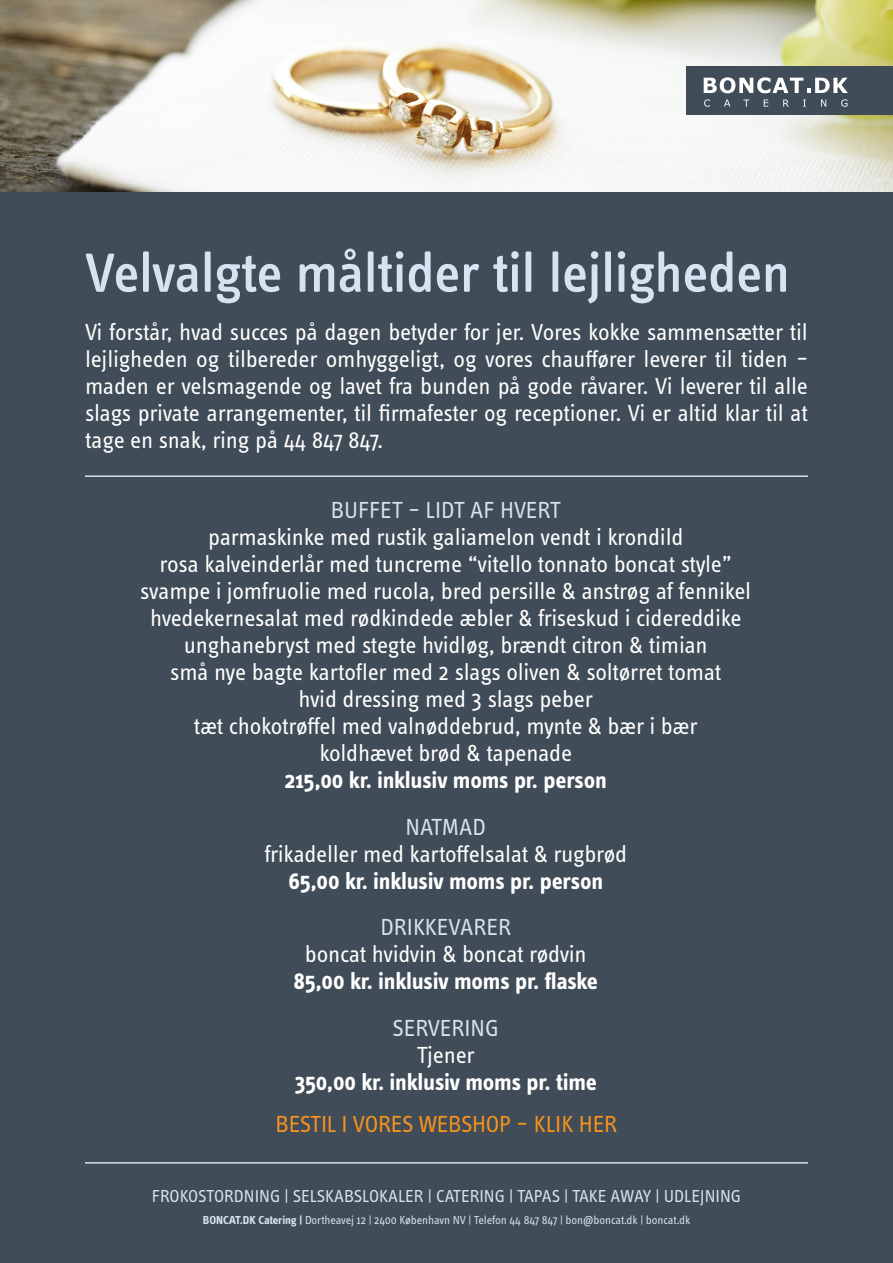
<style>
.page{position:relative;width:893px;height:1263px;background:#fff}
.page>*{position:absolute;margin:0;border:0;box-sizing:border-box;transform-origin:0 0}
.t1{font:500 57px "Info Text Pro";letter-spacing:-.01em;color:#d4e4f1}
.t2{font:24px/27px "Info Text Pro";letter-spacing:-.01em;color:#fff;text-align:justify}
.t3{font:700 24px "Info Text Pro";letter-spacing:-.01em;color:#fff}
.t4{font:24px "Info Text Pro";color:#d4e4f1}
.t5{font:24px "Info Text Pro";letter-spacing:-.01em;color:#f7931d}
.t6{font:17.85px "Info Text Pro";color:#d4e4f1}
.t7{font:12px "Info Text Pro";letter-spacing:-.01em;color:#d4e4f1}
.s1{font-weight:700}
</style>
<div class="page">
<div style="left:0;top:189px;width:893px;height:1074px;background:#404c58"></div>
<img style="left:0;top:0;width:893px;height:191px">
<hr style="left:85px;top:475px;width:723px;height:2px;background:#d4e4f1">
<hr style="left:85px;top:1162px;width:723px;height:1px;background:#d4e4f1">
<div style="left:686px;top:67px;width:207px;height:48px;background:#404c58"></div>
<svg style="left:704px;top:77px;width:144px;height:16px"></svg>
<svg style="left:704px;top:99px;width:6px;height:8px"></svg>
<svg style="left:724px;top:100px;width:6px;height:7px"></svg>
<svg style="left:743px;top:100px;width:6px;height:7px"></svg>
<svg style="left:764px;top:100px;width:4px;height:7px"></svg>
<svg style="left:783px;top:100px;width:6px;height:7px"></svg>
<svg style="left:803px;top:100px;width:3px;height:7px"></svg>
<svg style="left:821px;top:100px;width:5px;height:7px"></svg>
<svg style="left:841px;top:99px;width:6px;height:8px"></svg>
<p class="t1" style="left:85px;top:239px;width:707px">Velvalgte måltider til lejligheden</p>
<p class="t2" style="left:85px;top:318px;width:724px">Vi forstår, hvad succes på dagen betyder for jer. Vores kokke sammensætter til lejligheden og tilbereder omhyggeligt, og vores chauffører leverer til tiden – maden er velsmagende og lavet fra bunden på gode råvarer. Vi leverer til alle slags private arrangementer, til firmafester og receptioner. Vi er altid klar til at tage en snak, ring på 44 847 847.</p>
<p class="t4" style="left:331px;top:496px;width:231px">BUFFET – LIDT AF HVERT</p>
<p class="t2" style="left:208px;top:523px;width:477px">parmaskinke med rustik galiamelon vendt i krondild</p>
<p class="t2" style="left:160px;top:550px;width:574px">rosa kalveinderlår med tuncreme “vitello tonnato boncat style”</p>
<p class="t2" style="left:140px;top:577px;width:612px">svampe i jomfruolie med rucola, bred persille &amp; anstrøg af fennikel</p>
<p class="t2" style="left:150px;top:604px;width:593px">hvedekernesalat med rødkindede æbler &amp; friseskud i cidereddike</p>
<p class="t2" style="left:184px;top:631px;width:526px">unghanebryst med stegte hvidløg, brændt citron &amp; timian</p>
<p class="t2" style="left:170px;top:658px;width:553px">små nye bagte kartofler med 2 slags oliven &amp; soltørret tomat</p>
<p class="t2" style="left:298px;top:685px;width:296px">hvid dressing med 3 slags peber</p>
<p class="t2" style="left:194px;top:712px;width:505px">tæt chokotrøffel med valnøddebrud, mynte &amp; bær i bær</p>
<p class="t2" style="left:319px;top:739px;width:254px">koldhævet brød &amp; tapenade</p>
<p class="t3" style="left:285px;top:766px;width:324px">215,00 kr. inklusiv moms pr. person</p>
<p class="t4" style="left:406px;top:813px;width:82px">NATMAD</p>
<p class="t2" style="left:264px;top:840px;width:364px">frikadeller med kartoffelsalat &amp; rugbrød</p>
<p class="t3" style="left:288px;top:866px;width:316px">65,00 kr. inklusiv moms pr. person</p>
<p class="t4" style="left:380px;top:913px;width:132px">DRIKKEVARER</p>
<p class="t2" style="left:305px;top:940px;width:283px">boncat hvidvin &amp; boncat rødvin</p>
<p class="t3" style="left:294px;top:967px;width:306px">85,00 kr. inklusiv moms pr. flaske</p>
<p class="t4" style="left:393px;top:1014px;width:108px">SERVERING</p>
<p class="t2" style="left:417px;top:1041px;width:60px">Tjener</p>
<p class="t3" style="left:295px;top:1067px;width:304px">350,00 kr. inklusiv moms pr. time</p>
<p class="t5" style="left:275px;top:1109px;width:343px">BESTIL I VORES WEBSHOP – KLIK HER</p>
<p class="t6" style="left:152px;top:1185px;width:591px">FROKOSTORDNING | SELSKABSLOKALER | CATERING | TAPAS | TAKE AWAY | UDLEJNING</p>
<p class="t7" style="left:203px;top:1213px;width:489px"><span class="s1">BONCAT.DK Catering |</span> Dortheavej 12 | 2400 København NV | Telefon 44 847 847 | bon@boncat.dk | boncat.dk</p>
</div>
